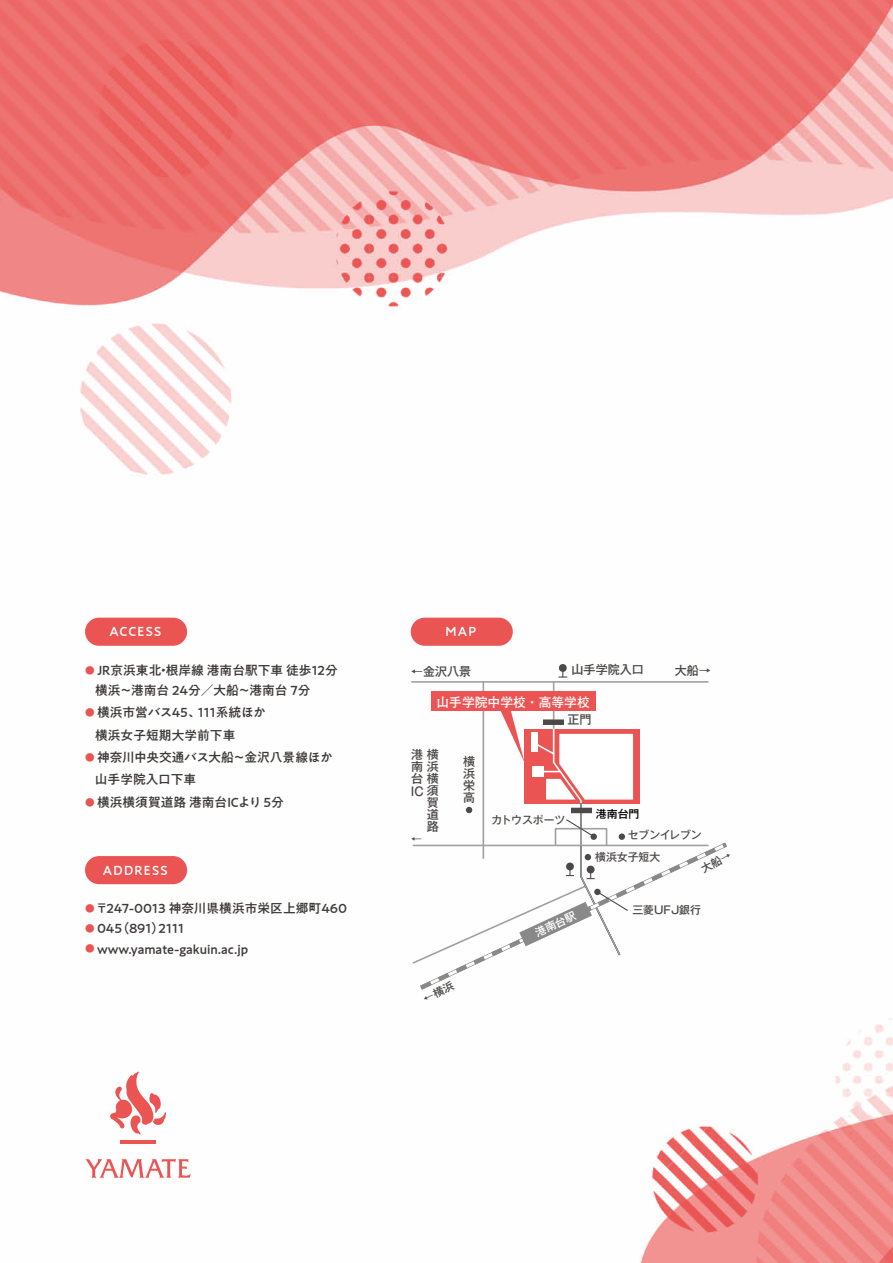
<style>
.page{position:relative;width:893px;height:1263px;background:#fff}
.page>*{position:absolute;margin:0;border:0;box-sizing:border-box;transform-origin:0 0}
.t1{font:500 12.75px/22.4px "PA1 Gothic Std";color:#3e3a39}
.t2{font:500 12.75px "PA1 Gothic Std";letter-spacing:.09em;color:#fff}
.t3{font:700 12.75px "Futo Go B101 Pro";color:#fff}
.t4{font:500 12px/12px "Gothic MB101 Pro";color:#4c4948;text-align:justify}
.t5{font:500 12px "Gothic MB101 Pro";color:#4c4948;scale:.95 1}
.t6{font:500 10.8px "Gothic MB101 Pro";color:#4c4948}
.t7{font:500 10.8px "Gothic MB101 Pro";color:#000}
.t8{font:500 10.8px "Gothic MB101 Pro";color:#fff}
.s1{font-size:9.6px;color:#ea5452}
</style>
<div class="page">
<img style="left:0;top:0;width:893px;height:1263px">
<svg style="left:109px;top:1071px;width:57px;height:64px"></svg>
<hr style="left:120px;top:1140px;width:36px;height:4px;background:#ea5452">
<svg style="left:85px;top:1159px;width:106px;height:19px"></svg>
<div style="left:85px;top:618px;width:102px;height:28px;background:#ea5452;border-radius:14px"></div>
<div style="left:524px;top:729px;width:115px;height:74px;background:linear-gradient(to bottom,#ea5452,#ea5452)"></div>
<hr style="left:412px;top:681px;width:296px;height:2px;background:#9fa0a0">
<hr style="left:553px;top:682px;width:1px;height:47px;background:#9fa0a0">
<hr style="left:483px;top:682px;width:1px;height:176px;background:#9fa0a0">
<svg style="left:558px;top:663px;width:9px;height:14px"></svg>
<div style="left:431px;top:692px;width:165px;height:19px;background:#ea5452"></div>
<svg style="left:415px;top:839px;width:317px;height:154px"></svg>
<svg style="left:411px;top:709px;width:222px;height:256px"></svg>
<div style="left:411px;top:618px;width:102px;height:28px;background:#ea5452;border-radius:14px"></div>
<div style="left:85px;top:856px;width:102px;height:28px;background:#ea5452;border-radius:14px"></div>
<svg style="left:423px;top:980px;width:32px;height:20px"></svg>
<svg style="left:700px;top:852px;width:31px;height:21px"></svg>
<p class="t2" style="left:109px;top:624px;width:53px">ACCESS</p>
<p class="t2" style="left:446px;top:624px;width:32px">MAP</p>
<p class="t1" style="left:95px;top:661px;width:244px;line-height:20.2px;text-indent:-10px"><span class="s1">●</span> JR京浜東北・根岸線 港南台駅下車 徒歩12分横浜～港南台 24分／大船～港南台 7分</p>
<p class="t1" style="left:95px;top:703px;width:172px;text-indent:-10px"><span class="s1">●</span> 横浜市営バス45、111系統ほか横浜女子短期大学前下車</p>
<p class="t1" style="left:95px;top:747px;width:239px;text-indent:-10px"><span class="s1">●</span> 神奈川中央交通バス大船～金沢八景線ほか山手学院入口下車</p>
<p class="t1" style="left:85px;top:792px;width:200px"><span class="s1">●</span> 横浜横須賀道路 港南台ICより 5分</p>
<p class="t4" style="left:411px;top:664px;width:62px">←金沢八景</p>
<p class="t4" style="left:572px;top:662px;width:74px">山手学院入口</p>
<p class="t4" style="left:675px;top:663px;width:38px">大船→</p>
<p class="t3" style="left:436px;top:691px;width:155px">山手学院中学校・高等学校</p>
<p class="t4" style="left:411px;top:747px;width:29px;text-align:right">港横南浜台横須<br>賀<br>道<br>路</p>
<p class="t5" style="left:411px;top:782px;width:15px">IC</p>
<p class="t6" style="left:411px;top:829px;width:12px">←</p>
<p class="t4" style="left:463px;top:753px;width:13px">横浜栄高</p>
<p class="t4" style="left:567px;top:712px;width:26px">正門</p>
<p class="t6" style="left:492px;top:810px;width:75px">カトウスポーツ</p>
<p class="t7" style="left:596px;top:805px;width:45px">港南台門</p>
<p class="t6" style="left:595px;top:848px;width:67px">横浜女子短大</p>
<p class="t6" style="left:628px;top:826px;width:76px">セブンイレブン</p>
<p class="t2" style="left:103px;top:862px;width:66px">ADDRESS</p>
<p class="t1" style="left:85px;top:898px;width:264px"><span class="s1">●</span>〒247-0013 神奈川県横浜市栄区上郷町460</p>
<p class="t1" style="left:85px;top:918px;width:101px"><span class="s1">●</span> 045（891）2111</p>
<p class="t1" style="left:85px;top:939px;width:165px"><span class="s1">●</span> www.yamate-gakuin.ac.jp</p>
<p class="t8" style="left:532px;top:925px;width:45px;rotate:-25deg">港南台駅</p>
<p class="t6" style="left:632px;top:901px;width:70px">三菱UFJ銀行</p>
</div>
